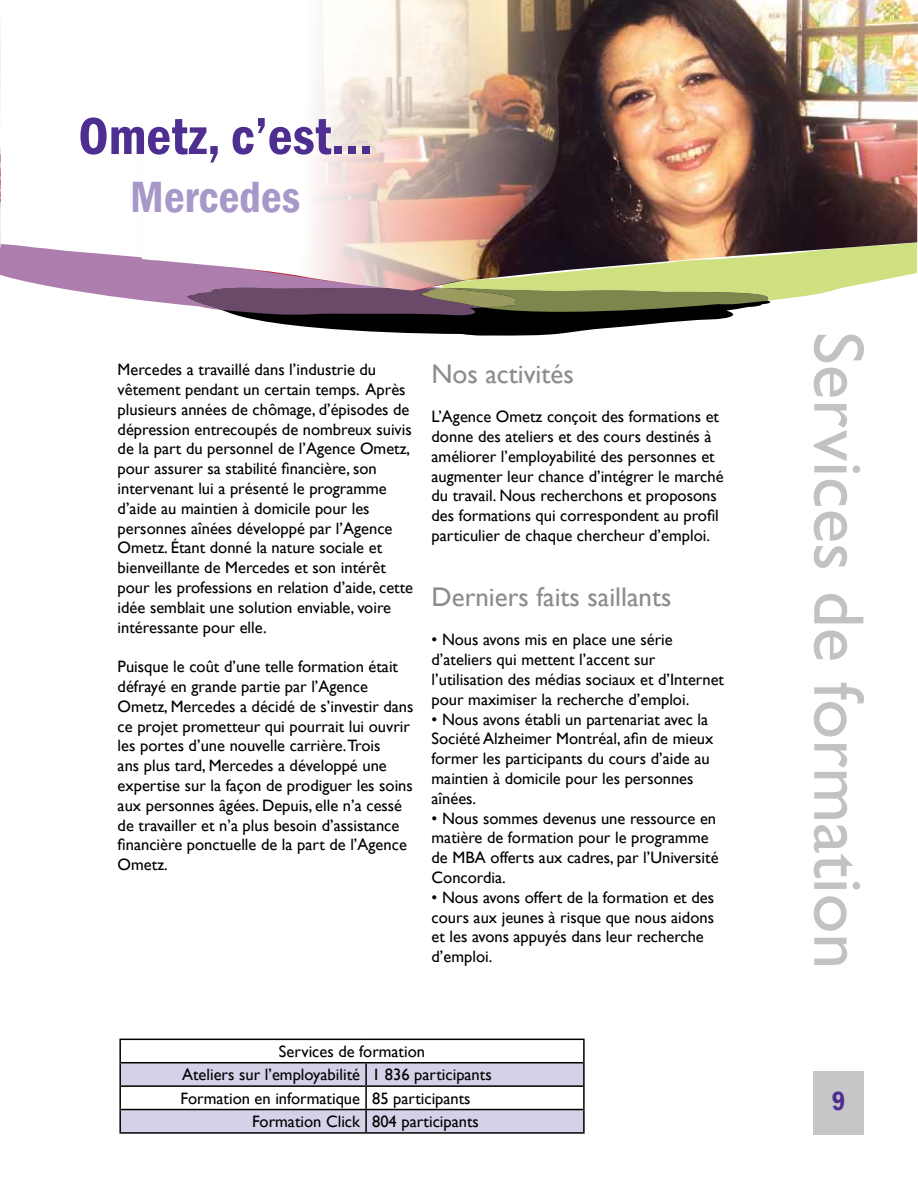
<style>
.page{position:relative;width:918px;height:1188px;background:#fff}
.page>*{position:absolute;margin:0;border:0;box-sizing:border-box;transform-origin:0 0}
.t1{font:72px "Gill Sans";color:#c0c2c4}
.t2{font:600 condensed 54px "Franklin Gothic";color:#4e2f91}
.t3{font:600 condensed 45px "Franklin Gothic";color:#a798c9}
.t4{font:27px "Gill Sans";color:#8a8c8e}
.t5{font:600 condensed 27px "Franklin Gothic";color:#4e2f91}
.t6{font:16.5px/19.8px "Gill Sans";color:#000}
</style>
<div class="page">
<div style="left:813px;top:1071px;width:51px;height:64px;background:#c4c6c8"></div>
<svg style="left:0;top:244px;width:830px;height:92px"></svg>
<img style="left:600px;top:0;width:318px;height:291px">
<img style="left:142px;top:0;width:458px;height:291px">
<img style="left:0;top:31px;width:1px;height:216px">
<svg style="left:121px;top:1063px;width:462px;height:69px"></svg>
<hr style="left:119px;top:1039px;width:247px;height:1px;background:#000">
<hr style="left:119px;top:1040px;width:2px;height:22px;background:#000">
<hr style="left:366px;top:1039px;width:219px;height:1px;background:#000">
<hr style="left:583px;top:1040px;width:2px;height:23px;background:#000">
<hr style="left:119px;top:1062px;width:248px;height:1px;background:#000">
<hr style="left:119px;top:1063px;width:2px;height:22px;background:#000">
<hr style="left:365px;top:1063px;width:2px;height:22px;background:#000">
<hr style="left:583px;top:1063px;width:2px;height:23px;background:#000">
<hr style="left:119px;top:1085px;width:248px;height:2px;background:#000">
<hr style="left:119px;top:1087px;width:2px;height:22px;background:#000">
<hr style="left:365px;top:1087px;width:2px;height:22px;background:#000">
<hr style="left:583px;top:1086px;width:2px;height:23px;background:#000">
<hr style="left:119px;top:1109px;width:247px;height:1px;background:#000">
<hr style="left:119px;top:1110px;width:2px;height:22px;background:#000">
<hr style="left:119px;top:1132px;width:247px;height:2px;background:#000">
<hr style="left:366px;top:1109px;width:219px;height:1px;background:#000">
<hr style="left:365px;top:1110px;width:2px;height:22px;background:#000">
<hr style="left:583px;top:1110px;width:2px;height:22px;background:#000">
<hr style="left:366px;top:1132px;width:219px;height:2px;background:#000">
<hr style="left:367px;top:1062px;width:216px;height:1px;background:#000">
<hr style="left:367px;top:1085px;width:216px;height:2px;background:#000">
<h2 class="t2" style="left:78px;top:100px;width:296px">Ometz, c’est...</h2>
<h3 class="t3" style="left:130px;top:167px;width:171px">Mercedes</h3>
<p class="t6" style="left:118px;top:360px;width:297px">Mercedes a travaillé dans l’industrie du vêtement pendant un certain temps. Après plusieurs années de chômage, d’épisodes de dépression entrecoupés de nombreux suivis de la part du personnel de l’Agence Ometz, pour assurer sa stabilité financière, son intervenant lui a présenté le programme d’aide au maintien à domicile pour les personnes aînées développé par l’Agence Ometz. Étant donné la nature sociale et bienveillante de Mercedes et son intérêt pour les professions en relation d’aide, cette idée semblait une solution enviable, voire intéressante pour elle.</p>
<p class="t6" style="left:118px;top:657px;width:297px">Puisque le coût d’une telle formation était défrayé en grande partie par l’Agence Ometz, Mercedes a décidé de s’investir dans ce projet prometteur qui pourrait lui ouvrir les portes d’une nouvelle carrière.Trois<br>ans plus tard, Mercedes a développé une expertise sur la façon de prodiguer les soins aux personnes âgées. Depuis, elle n’a cessé de travailler et n’a plus besoin d’assistance financière ponctuelle de la part de l’Agence Ometz.</p>
<h3 class="t4" style="left:432px;top:358px;width:144px">Nos activités</h3>
<p class="t6" style="left:432px;top:407px;width:294px">L’Agence Ometz conçoit des formations et donne des ateliers et des cours destinés à améliorer l’employabilité des personnes et augmenter leur chance d’intégrer le marché du travail. Nous recherchons et proposons des formations qui correspondent au profil particulier de chaque chercheur d’emploi.</p>
<h3 class="t4" style="left:432px;top:581px;width:241px">Derniers faits saillants</h3>
<p class="t6" style="left:432px;top:630px;width:294px">• Nous avons mis en place une série d’ateliers qui mettent l’accent sur l’utilisation des médias sociaux et d’Internet pour maximiser la recherche d’emploi.</p>
<p class="t6" style="left:432px;top:709px;width:283px">• Nous avons établi un partenariat avec la Société Alzheimer Montréal, afin de mieux former les participants du cours d’aide au maintien à domicile pour les personnes aînées.</p>
<p class="t6" style="left:432px;top:808px;width:289px">• Nous sommes devenus une ressource en matière de formation pour le programme de MBA offerts aux cadres, par l’Université Concordia.</p>
<p class="t6" style="left:432px;top:888px;width:284px">• Nous avons offert de la formation et des cours aux jeunes à risque que nous aidons et les avons appuyés dans leur recherche d’emploi.</p>
<p class="t6" style="left:279px;top:1042px;width:148px">Services de formation</p>
<p class="t6" style="left:182px;top:1065px;width:311px">Ateliers sur l’employabilité 1 836 participants</p>
<p class="t6" style="left:181px;top:1088px;width:292px">Formation en informatique 85 participants</p>
<p class="t6" style="left:252px;top:1112px;width:228px">Formation Click 804 participants</p>
<h1 class="t1" style="left:880px;top:332px;width:639px;rotate:90deg">Services de formation</h1>
<h3 class="t5" style="left:832px;top:1083px;width:15px">9</h3>
</div>
